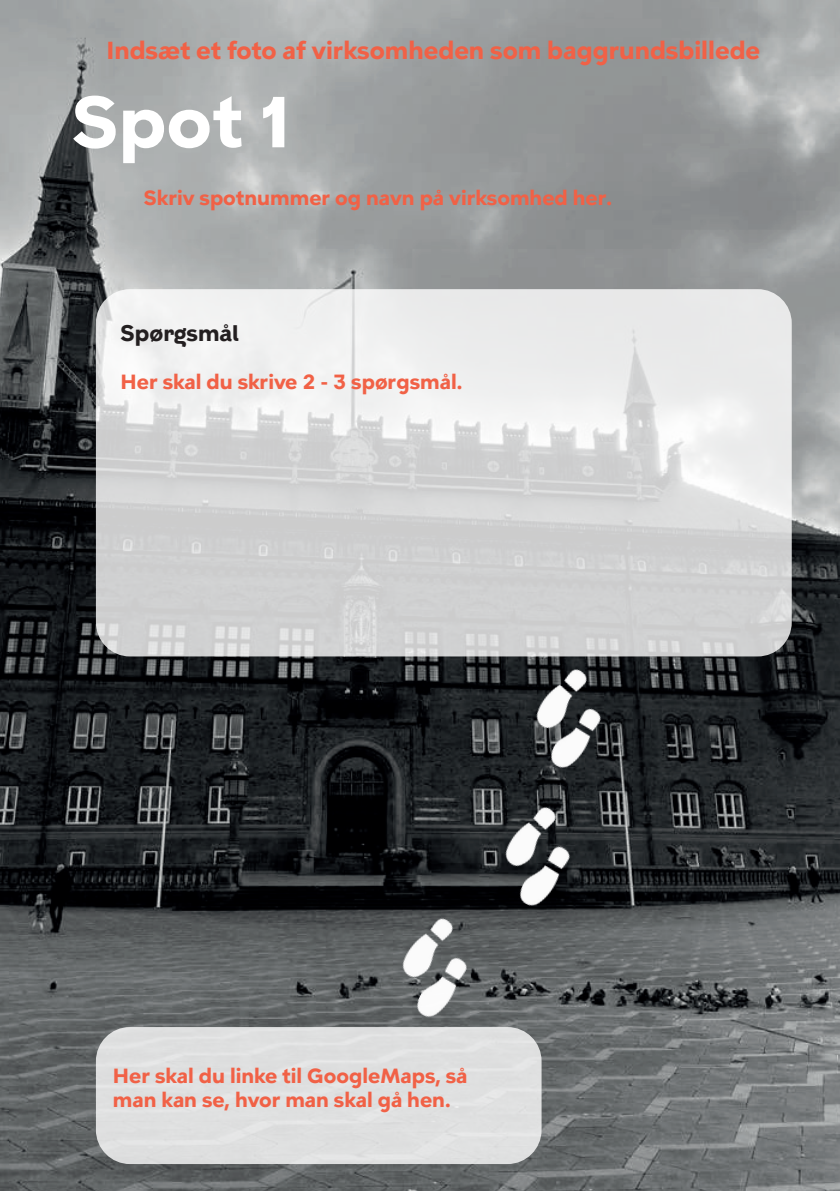
<style>
.page{position:relative;width:840px;height:1191px;background:#fff}
.page>*{position:absolute;margin:0;border:0;box-sizing:border-box;transform-origin:0 0}
.t1{font:700 72px "KBH";color:#fff}
.t2{font:700 24px "KBH Tekst";color:#f16146}
.Tekst{font:700 22px "KBH";color:#231f20}
.t3{font:700 20px/24px "KBH Tekst";color:#f16146}
</style>
<div class="page">
<img style="left:0;top:0;width:839px;height:1191px">
<img style="left:490px;top:656px;width:155px;height:137px">
<img style="left:466px;top:785px;width:145px;height:146px">
<img style="left:357px;top:888px;width:154px;height:139px">
<svg style="left:96px;top:289px;width:695px;height:367px"></svg>
<div style="left:96px;top:1027px;width:445px;height:137px;background:#dfe0e0;border-radius:34px"></div>
<p class="t2" style="left:106px;top:36px;width:655px">Indsæt et foto af virksomheden som baggrundsbillede</p>
<h2 class="t1" style="left:72px;top:78px;width:221px">Spot 1</h2>
<p class="t3" style="left:144px;top:186px;width:469px">Skriv spotnummer og navn på virksomhed her.</p>
<p class="Tekst" style="left:120px;top:320px;width:119px">Spørgsmål</p>
<p class="t3" style="left:120px;top:370px;width:343px">Her skal du skrive 2 - 3 spørgsmål.</p>
<p class="t3" style="left:113px;top:1063px;width:356px">Her skal du linke til GoogleMaps, så man kan se, hvor man skal gå hen.</p>
</div>
